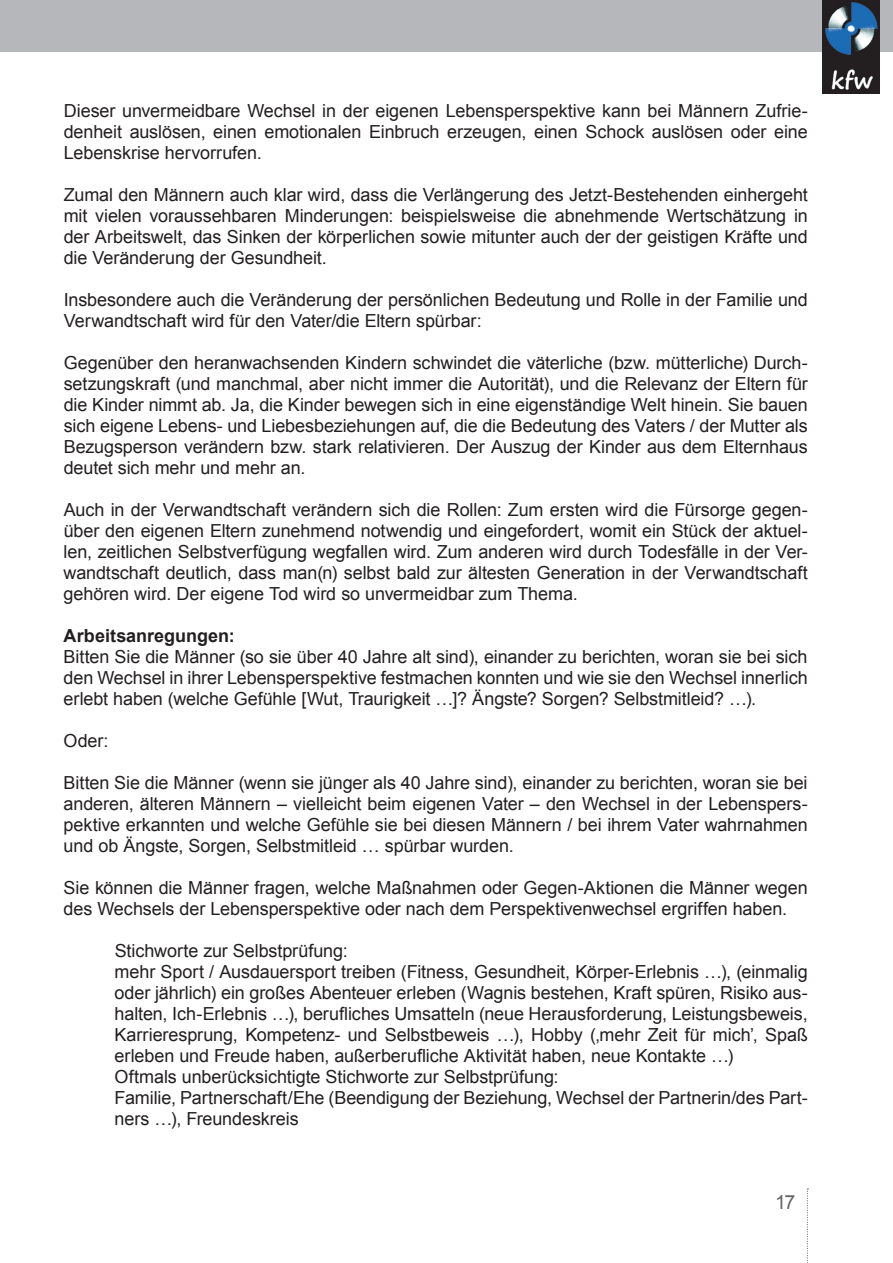
<style>
.page{position:relative;width:893px;height:1263px;background:#fff}
.page>*{position:absolute;margin:0;border:0;box-sizing:border-box;transform-origin:0 0}
.t1{font:19.5px "Arial";color:#656568}
.t2{font:18px/21px "Arial";letter-spacing:-.005em;color:#231f20;text-align:justify}
.t3{font:700 18px "Arial";color:#231f20}
</style>
<div class="page">
<div style="left:0;top:0;width:893px;height:51px;background:#b6b7bb"></div>
<img style="left:823px;top:0;width:56px;height:94px">
<svg style="left:807px;top:1188px;width:1px;height:75px"></svg>
<p class="t2" style="left:64px;top:100px;width:746px">Dieser unvermeidbare Wechsel in der eigenen Lebensperspektive kann bei Männern Zufrie&shy;denheit auslösen, einen emotionalen Einbruch erzeugen, einen Schock auslösen oder eine Lebenskrise hervorrufen.</p>
<p class="t2" style="left:64px;top:184px;width:746px">Zumal den Männern auch klar wird, dass die Verlängerung des Jetzt-Bestehenden einhergeht mit vielen voraussehbaren M inderungen: beispielsweise die abnehmende Wertschätzung in der Arbeitswelt, das Sinken der körperlichen sowie mitunter auch der der geistigen Kräfte und die Veränderung der Gesundheit.</p>
<p class="t2" style="left:64px;top:289px;width:746px">I nsbesondere auch die Veränderung der persönlichen Bedeutung und Rolle in der Familie und<br>Verwandtschaft wird für den Vater/die Eltern spürbar:</p>
<p class="t2" style="left:64px;top:352px;width:746px">Gegenüber den heranwachsenden Kindern schwindet die väterliche (bzw. mütterliche) Durch&shy;setzungskraft (und manchmal, aber nicht immer die Autorität), und die Relevanz der Eltern für die Kinder nimmt ab. Ja, die Kinder bewegen sich in eine eigenständige Welt hinein. Sie bauen sich eigene Lebens- und Liebesbeziehungen auf, die die Bedeutung des Vaters / der M utter als Bezugsperson verändern bzw. stark relativieren. Der Auszug der Kinder aus dem Elternhaus deutet sich mehr und mehr an.</p>
<p class="t2" style="left:64px;top:499px;width:746px">Auch in der Verwandtschaft verändern sich die Rollen: Zum ersten wird die Fürsorge gegen&shy;über den eigenen Eltern zunehmend notwendig und eingefordert, womit ein Stück der aktuel&shy;len, zeitlichen Selbstverfügung wegfallen wird. Zum anderen wird durch Todesfälle in der Ver&shy;wandtschaft deutlich, dass man(n) selbst bald zur ältesten Generation in der Verwandtschaft gehören wird. Der eigene Tod wird so unvermeidbar zum Thema.</p>
<p class="t3" style="left:64px;top:624px;width:173px">Arbeitsanregungen:</p>
<p class="t2" style="left:64px;top:646px;width:746px">Bitten Sie die Männer (so sie über 40 Jahre alt sind), einander zu berichten, woran sie bei sich den Wechsel in ihrer Lebensperspektive festmachen konnten und wie sie den Wechsel innerlich erlebt haben (welche Gefühle [Wut, Traurigkeit …]? Ängste? Sorgen? Selbstmitleid? …).</p>
<p class="t2" style="left:64px;top:730px;width:46px">Oder:</p>
<p class="t2" style="left:64px;top:772px;width:746px">Bitten Sie die Männer (wenn sie jünger als 40 Jahre sind), einander zu berichten, woran sie bei anderen, älteren Männern – vielleicht beim eigenen Vater – den Wechsel in der Lebenspers&shy;pektive erkannten und welche Gefühle sie bei diesen Männern / bei ihrem Vater wahrnahmen und ob Ängste, Sorgen, Selbstmitleid … spürbar wurden.</p>
<p class="t2" style="left:64px;top:877px;width:746px">Sie können die Männer fragen, welche Maßnahmen oder Gegen-Aktionen die Männer wegen des Wechsels der Lebensperspektive oder nach dem Perspektivenwechsel ergriffen haben.</p>
<p class="t2" style="left:64px;top:940px;width:33px">S</p>
<p class="t2" style="left:115px;top:940px;width:695px;text-align:left;text-indent:12px">tichworte zur Selbstprüfung:<br>mehr Sport / Ausdauersport treiben (Fitness, Gesundheit, Körper-Erlebnis …), (einmalig oder jährlich) ein großes Abenteuer erleben (Wagnis bestehen, Kraft spüren, Risiko aus&shy;halten, Ich-Erlebnis …), berufliches Umsatteln (neue Herausforderung, Leistungsbeweis, Karrieresprung, Kompetenz- und Selbstbeweis …), Hobby (‚mehr Zeit für mich’, Spaß erleben und Freude haben, außerberufliche Aktivität haben, neue Kontakte …)<br>Oftmals unberücksichtigte Stichworte zur Selbstprüfung:<br>Familie, Partnerschaft/Ehe (Beendigung der Beziehung, Wechsel der Partnerin/des Part&shy;ners …), Freundeskreis</p>
<p class="t1" style="left:775px;top:1189px;width:22px">17</p>
</div>
